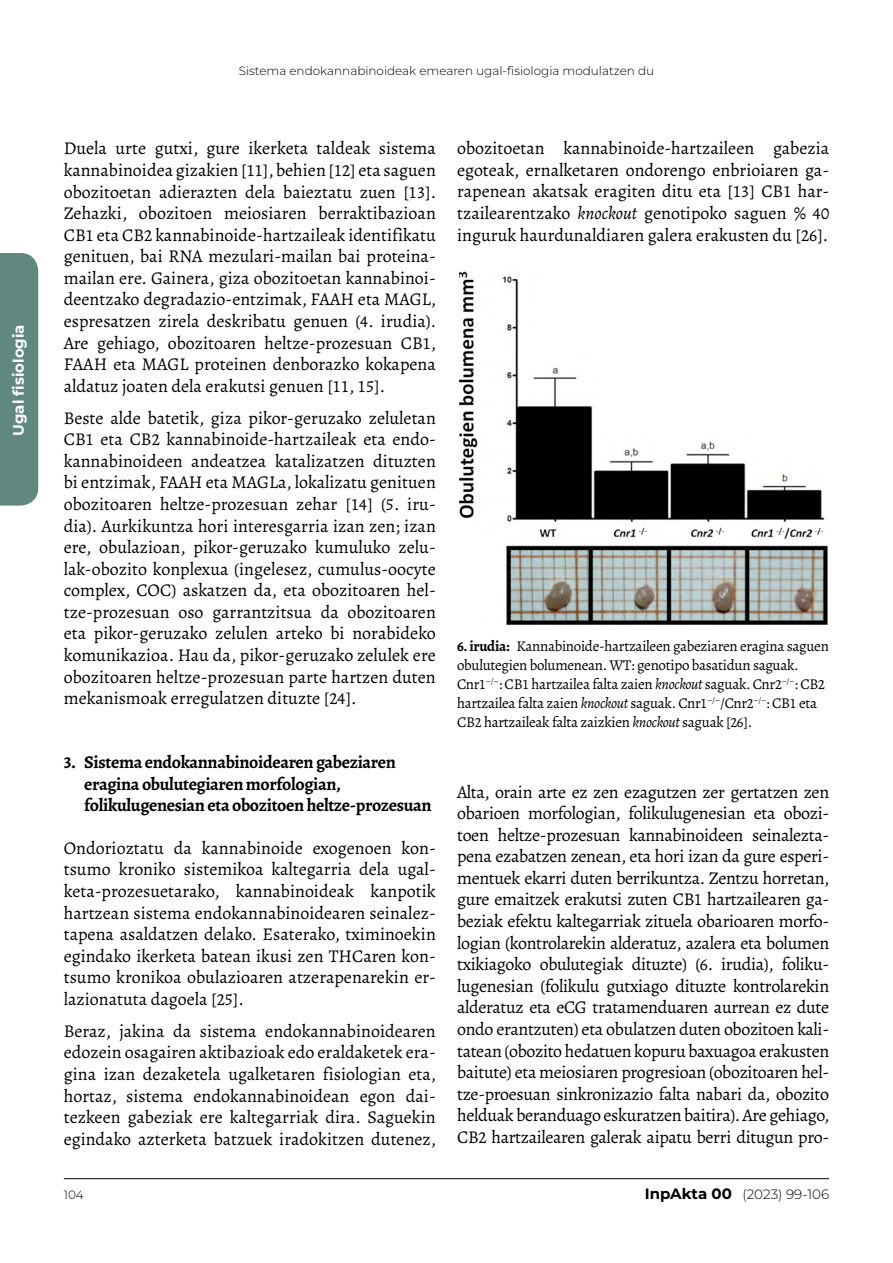
<style>
.page{position:relative;width:893px;height:1263px;background:#fff}
.page>*{position:absolute;margin:0;border:0;box-sizing:border-box;transform-origin:0 0}
.t1{font:18px/21.6px "Alegreya";color:#000;text-align:justify}
.t2{font:700 18px/21.6px "Alegreya";letter-spacing:-.02em;color:#000}
.t3{font:15px/19.2px "Alegreya";letter-spacing:-.02em;color:#000}
.t4{font:700 15px "Montserrat";color:#fff}
.t5{font:300 13.5px "Montserrat";color:#000}
.t6{font:300 12px "Montserrat";color:#000}
.s1{font-style:italic}
.s2{font-weight:700}
.s3{font-weight:700;font-size:15px}
</style>
<div class="page">
<hr style="left:64px;top:1178px;width:765px;height:1px;background:#000">
<img style="left:459px;top:271px;width:368px;height:354px">
<div style="left:0;top:253px;width:38px;height:253px;background:#618781"></div>
<p class="t4" style="left:9px;top:436px;width:113px;rotate:-90deg">Ugal fisiologia</p>
<p class="t6" style="left:239px;top:64px;width:417px">Sistema endokannabinoideak emearen ugal-fisiologia modulatzen du</p>
<p class="t1" style="left:64px;top:138px;width:374px">Duela urte gutxi, gure ikerketa taldeak sistema kannabinoidea gizakien [11], behien [12] eta saguen obozitoetan adierazten dela baieztatu zuen [13].<br>Zehazki, obozitoen meiosiaren berraktibazioan CB1 eta CB2 kannabinoide-hartzaileak identifikatu genituen, bai RNA mezulari-mailan bai proteina&shy;mailan ere. Gainera, giza obozitoetan kannabinoi&shy;deentzako degradazio-entzimak, FAAH eta MAGL, espresatzen zirela deskribatu genuen (4. irudia).<br>Are gehiago, obozitoaren heltze-prozesuan CB1, FAAH eta MAGL proteinen denborazko kokapena aldatuz joaten dela erakutsi genuen [11, 15].</p>
<p class="t1" style="left:64px;top:407px;width:374px">Beste alde batetik, giza pikor-geruzako zeluletan CB1 eta CB2 kannabinoide-hartzaileak eta endo&shy;kannabinoideen andeatzea katalizatzen dituzten bi entzimak, FAAH eta MAGLa, lokalizatu genituen obozitoaren heltze-prozesuan zehar [14] (5. iru&shy;dia). Aurkikuntza hori interesgarria izan zen; izan ere, obulazioan, pikor-geruzako kumuluko zelu&shy;lak-obozito konplexua (ingelesez, cumulus-oocyte complex, COC) askatzen da, eta obozitoaren hel&shy;tze-prozesuan oso garrantzitsua da obozitoaren eta pikor-geruzako zelulen arteko bi norabideko komunikazioa. Hau da, pikor-geruzako zelulek ere obozitoaren heltze-prozesuan parte hartzen duten mekanismoak erregulatzen dituzte [24].</p>
<p class="t2" style="left:84px;top:751px;width:349px;text-indent:-21px">3. Sistema endokannabinoidearengabeziaren eragina obulutegiarenmorfologian, folikulugenesianeta obozitoenheltze-prozesuan</p>
<p class="t1" style="left:64px;top:837px;width:374px">Ondorioztatu da kannabinoide exogenoen kon&shy;tsumo kroniko sistemikoa kaltegarria dela ugal&shy;keta-prozesuetarako, kannabinoideak kanpotik hartzean sistema endokannabinoidearen seinalez&shy;tapena asaldatzen delako. Esaterako, tximinoekin egindako ikerketa batean ikusi zen THCaren kon&shy;tsumo kronikoa obulazioaren atzerapenarekin er&shy;lazionatuta dagoela [25].</p>
<p class="t1" style="left:64px;top:1020px;width:374px">Beraz, jakina da sistema endokannabinoidearen edozein osagairen aktibazioak edo eraldaketek era&shy;gina izan dezaketela ugalketaren fisiologian eta, hortaz, sistema endokannabinoidean egon dai&shy;tezkeen gabeziak ere kaltegarriak dira. Saguekin egindako azterketa batzuek iradokitzen dutenez,</p>
<p class="t1" style="left:457px;top:137px;width:374px">obozitoetan kannabinoide-hartzaileen gabezia egoteak, ernalketaren ondorengo enbrioiaren ga&shy;rapenean akatsak eragiten ditu eta [13] CB1 har&shy;tzailearentzako <span class="s1">knockout</span> genotipoko saguen % 40 inguruk haurdunaldiaren galera erakusten du [26].</p>
<p class="t3" style="left:457px;top:636px;width:373px"><span class="s2">6.irudia:</span> Kannabinoide-hartzaileen gabeziaren eragina saguen obulutegien bolumenean. WT: genotipo basatidun saguak.<br>Cnr1<sup>–/–</sup>: CB1 hartzailea falta zaien <span class="s1">knockout</span> saguak. Cnr2<sup>–/–</sup>: CB2 hartzailea falta zaien <span class="s1">knockout</span> saguak. Cnr1<sup>–/–</sup>/Cnr2<sup>–/–</sup>: CB1 eta CB2 hartzaileak falta zaizkien <span class="s1">knockout</span> saguak [26].</p>
<p class="t1" style="left:457px;top:781px;width:374px">Alta, orain arte ez zen ezagutzen zer gertatzen zen obarioen morfologian, folikulugenesian eta obozi&shy;toen heltze-prozesuan kannabinoideen seinalezta&shy;pena ezabatzen zenean, eta hori izan da gure esperi&shy;mentuek ekarri duten berrikuntza. Zentzu horretan, gure emaitzek erakutsi zuten CB1 hartzailearen ga&shy;beziak efektu kaltegarriak zituela obarioaren morfo&shy;logian (kontrolarekin alderatuz, azalera eta bolumen txikiagoko obulutegiak dituzte) (6. irudia), foliku&shy;lugenesian (folikulu gutxiago dituzte kontrolarekin alderatuz eta eCG tratamenduaren aurrean ez dute ondo erantzuten) eta obulatzen duten obozitoen kali&shy;tatean (obozito hedatuen kopuru baxuagoa erakusten baitute) eta meiosiaren progresioan (obozitoaren hel&shy;tze-proesuan sinkronizazio falta nabari da, obozito helduak beranduago eskuratzen baitira). Are gehiago, CB2 hartzailearen galerak aipatu berri ditugun pro-</p>
<p class="t6" style="left:64px;top:1187px;width:21px">104</p>
<p class="t5" style="left:645px;top:1186px;width:186px"><span class="s3">InpAkta 00</span> (2023) 99-106</p>
</div>
